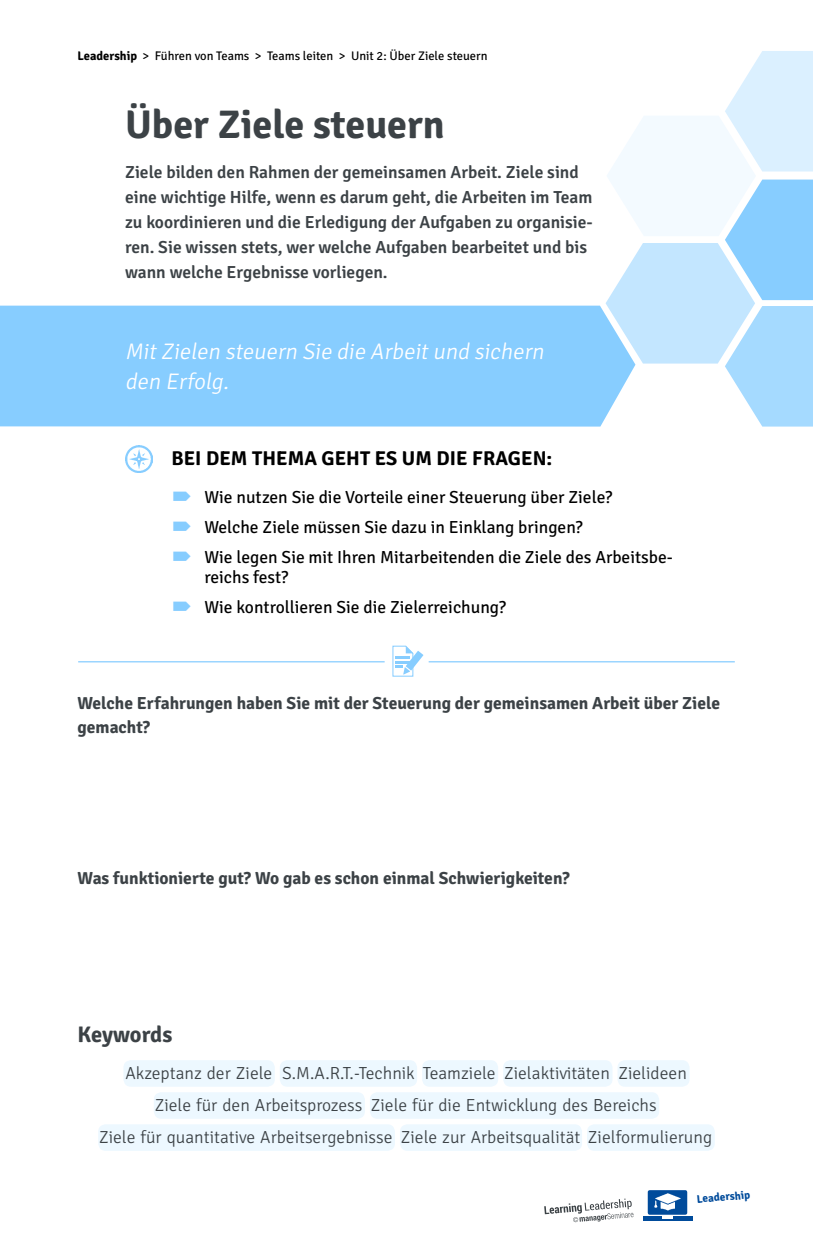
<style>
.page{position:relative;width:813px;height:1250px;background:#fff}
.page>*{position:absolute;margin:0;border:0;box-sizing:border-box;transform-origin:0 0}
.t1{font:700 40px "Signika Negative";color:#3c4246}
.t2{font:italic 300 22.5px/30px "Signika Negative";color:#fff}
.t3{font:700 22.5px "Signika Negative";letter-spacing:-.01em;color:#3c4246}
.t4{font:700 20px "Signika Negative";letter-spacing:.005em;color:#000}
.t5{font:600 17.5px/25px "Signika Negative";color:#3c4246}
.t6{font:300 17.5px/32px "Signika Negative";color:#3c4246;text-align:center}
.t7{font:17.5px/30px "Signika Negative";color:#000}
.t8{font:700 17.5px/23.8px "Signika Negative";color:#3c4246}
.t9{font:12.5px "Signika Negative";color:#000}
.t10{font:700 11.25px "Signika Negative";color:#004b9b}
.s1{font-weight:700}
</style>
<div class="page">
<div style="left:647px;top:1190px;width:40px;height:25px;background:#004b9b;border-radius:2px"></div>
<svg style="left:643px;top:1216px;width:49px;height:5px"></svg>
<img style="left:654px;top:1194px;width:27px;height:16px">
<svg style="left:544px;top:1199px;width:89px;height:23px"></svg>
<hr style="left:78px;top:661px;width:306px;height:1px;background:#87cdff">
<hr style="left:428px;top:661px;width:306px;height:1px;background:#87cdff">
<svg style="left:392px;top:645px;width:31px;height:32px"></svg>
<div style="left:0;top:306px;width:605px;height:121px;background:#87cdff"></div>
<svg style="left:605px;top:51px;width:207px;height:376px"></svg>
<img style="left:125px;top:445px;width:27px;height:27px">
<div style="left:123px;top:1060px;width:152px;height:27px;background:#edf8ff;border-radius:7px"></div>
<div style="left:280px;top:1060px;width:137px;height:27px;background:#edf8ff;border-radius:7px"></div>
<div style="left:422px;top:1060px;width:76px;height:27px;background:#edf8ff;border-radius:7px"></div>
<div style="left:503px;top:1060px;width:109px;height:27px;background:#edf8ff;border-radius:7px"></div>
<div style="left:617px;top:1060px;width:72px;height:27px;background:#edf8ff;border-radius:7px"></div>
<div style="left:154px;top:1092px;width:211px;height:27px;background:#edf8ff;border-radius:7px"></div>
<div style="left:370px;top:1092px;width:289px;height:27px;background:#edf8ff;border-radius:7px"></div>
<div style="left:98px;top:1124px;width:297px;height:27px;background:#edf8ff;border-radius:7px"></div>
<div style="left:400px;top:1124px;width:182px;height:27px;background:#edf8ff;border-radius:7px"></div>
<div style="left:587px;top:1124px;width:127px;height:27px;background:#edf8ff;border-radius:7px"></div>
<p class="t9" style="left:78px;top:47px;width:411px"><span class="s1">Leadership</span> &gt; Führen von Teams &gt; Teams leiten &gt; Unit 2: Über Ziele steuern</p>
<h1 class="t1" style="left:125px;top:96px;width:321px">Über Ziele steuern</h1>
<p class="t5" style="left:125px;top:158px;width:469px">Ziele bilden den Rahmen der gemeinsamen Arbeit. Ziele sind eine wichtige Hilfe, wenn es darum geht, die Arbeiten im Team zu koordinieren und die Erledigung der Aufgaben zu organisie&shy;ren. Sie wissen stets, wer welche Aufgaben bearbeitet und bis wann welche Ergebnisse vorliegen.</p>
<p class="t2" style="left:125px;top:335px;width:425px">MitZielen steuern Sie die Arbeitund sichern den Erfolg.</p>
<p class="t4" style="left:171px;top:444px;width:382px">BEI DEM THEMA GEHT ES UM DIE FRAGEN:</p>
<p class="t7" style="left:204px;top:481px;width:470px">Wie nutzen Sie die Vorteile einer Steuerung über Ziele?<br>Welche Ziele müssen Sie dazu in Einklang bringen?<br>Wie legen Sie mit Ihren Mitarbeitenden die Ziele des Arbeitsbe-</p>
<p class="t7" style="left:204px;top:561px;width:303px">reichs fest?<br>Wie kontrollieren Sie die Zielerreichung?</p>
<p class="t8" style="left:78px;top:690px;width:644px">Welche Erfahrungen haben Sie mit der Steuerung der gemeinsamen Arbeit über Ziele gemacht?</p>
<p class="t8" style="left:78px;top:865px;width:494px">Was funktionierte gut? Wo gab es schon einmal Schwierigkeiten?</p>
<p class="t3" style="left:78px;top:1018px;width:96px">Keywords</p>
<p class="t6" style="left:99px;top:1056px;width:614px">Akzeptanz der Ziele S.M.A.R.T.-Technik Teamziele Zielaktivitäten Zielideen<br>Ziele für den Arbeitsprozess Ziele für die Entwicklung des Bereichs<br>Ziele für quantitative Arbeitsergebnisse Ziele zur Arbeitsqualität Zielformulierung</p>
<p class="t10" style="left:696px;top:1191px;width:55px;rotate:-5deg">Leadership</p>
</div>
